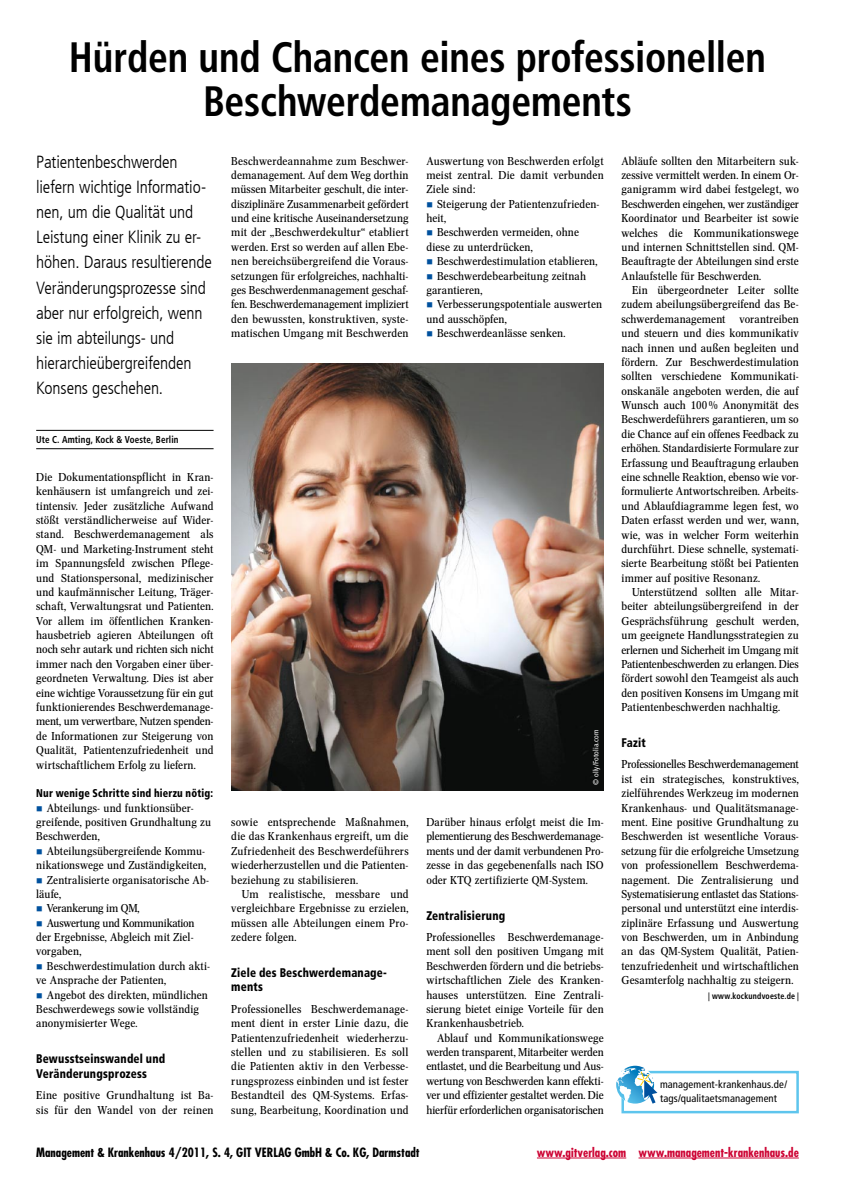
<style>
.page{position:relative;width:842px;height:1196px;background:#fff}
.page>*{position:absolute;margin:0;border:0;box-sizing:border-box;transform-origin:0 0}
.t1{font:700 condensed 42.5px/43.8px "Frutiger LT Com";letter-spacing:-.005em;color:#000;text-align:center;scale:.93 1}
.t2{font:300 condensed 17.5px/25px "Frutiger LT Com";letter-spacing:-.01em;color:#000}
.t3{font:900 condensed 12.5px/14.4px "Frutiger LT Com";letter-spacing:.015em;color:#000;scale:.9 1}
.t4{font:700 condensed 12.5px "Futura Std";color:#000}
.t5{font:700 condensed 12.5px "Futura Std";color:#cd0333}
.t6{font:11.25px/14.4px "Concorde Nova";letter-spacing:.01em;color:#000;text-align:justify;scale:1.07 1}
.t7{font:11.25px "Concorde Nova";letter-spacing:-.02em;color:#000;scale:1.07 1}
.t8{font:900 condensed 11.25px "Frutiger LT Com";letter-spacing:.02em;color:#000;scale:.9 1}
.t9{font:condensed 10.75px/14.4px "Frutiger LT Com";letter-spacing:.01em;color:#000}
.t10{font:700 condensed 10px "Frutiger LT Com";letter-spacing:.015em;color:#000;scale:.9 1}
.t11{font:700 condensed 8.75px "Frutiger LT Com";letter-spacing:.025em;color:#000;scale:.9 1}
.t12{font:condensed 7.5px "Frutiger LT Com";letter-spacing:.02em;color:#fff}
</style>
<div class="page">
<hr style="left:36px;top:430px;width:177px;height:1px;background:#000">
<hr style="left:36px;top:448px;width:177px;height:1px;background:#000">
<div style="left:621px;top:1071px;width:177px;height:42px;border:2px solid #5ec5ed"></div>
<svg style="left:615px;top:1065px;width:38px;height:38px"></svg>
<svg style="left:622px;top:1069px;width:35px;height:34px"></svg>
<img style="left:231px;top:364px;width:372px;height:426px">
<hr style="left:536px;top:1157px;width:90px;height:1px;background:#cd0333">
<hr style="left:638px;top:1157px;width:160px;height:1px;background:#cd0333">
<h1 class="t1" style="left:69px;top:40px;width:750px">Hürden und Chancen eines professionellen<br>Beschwerdemanagements</h1>
<p class="t2" style="left:36px;top:152px;width:177px">Patientenbeschwerden liefern wichtige Informatio&shy;nen, um die Qualität und<br>Leistung einer Klinik zu er&shy;höhen. Daraus resultierende<br>Veränderungsprozesse sind aber nur erfolgreich, wenn sie im abteilungs- und hierarchieübergreifenden<br>Konsens geschehen.</p>
<p class="t10" style="left:36px;top:435px;width:160px">Ute C. Amting, Kock &amp; Voeste, Berlin</p>
<p class="t6" style="left:36px;top:470px;width:167px">Die Dokumentationspflicht in Kran&shy;kenhäusern ist umfangreich und zei&shy;tintensiv. Jeder zusätzliche Aufwand stößt verständlicherweise auf Wider&shy;stand. Beschwerdemanagement als QM- und Marketing-Instrument steht im Spannungsfeld zwischen Pflege&shy;und Stationspersonal, medizinischer und kaufmännischer Leitung, Träger&shy;schaft, Verwaltungsrat und Patienten.<br>Vor allem im öffentlichen Kranken&shy;hausbetrieb agieren Abteilungen oft noch sehr autark und richten sich nicht immer nach den Vorgaben einer über&shy;geordneten Verwaltung. Dies ist aber eine wichtige Voraussetzung für ein gut funktionierendes Beschwerdemanage&shy;ment, um verwertbare, Nutzen spenden&shy;de Informationen zur Steigerung von Qualität, Patientenzufriedenheit und wirtschaftlichem Erfolg zu liefern.</p>
<p class="t8" style="left:36px;top:789px;width:198px">Nur wenige Schritte sind hierzu nötig:</p>
<p class="t6" style="left:36px;top:800px;width:165px;text-align:left;text-indent:11px">Abteilungs- und funktionsüber&shy;greifende, positiven Grundhaltung zu<br>Beschwerden,</p>
<p class="t6" style="left:47px;top:844px;width:149px">Abteilungsübergreifende Kommu-</p>
<p class="t6" style="left:36px;top:858px;width:160px">nikationswege und Zuständigkeiten,</p>
<p class="t6" style="left:47px;top:872px;width:153px">Zentralisierte organisatorische Ab-</p>
<p class="t6" style="left:36px;top:887px;width:25px">läufe,</p>
<p class="t7" style="left:47px;top:902px;width:88px">Verankerung im QM,</p>
<p class="t7" style="left:47px;top:916px;width:139px">Auswertung und Kommunikation</p>
<p class="t6" style="left:36px;top:930px;width:149px">der Ergebnisse, Abgleich mit Ziel-</p>
<p class="t6" style="left:36px;top:944px;width:44px">vorgaben,</p>
<p class="t6" style="left:47px;top:959px;width:154px">Beschwerdestimulation durch akti-</p>
<p class="t6" style="left:36px;top:973px;width:123px">ve Ansprache der Patienten,</p>
<p class="t6" style="left:47px;top:987px;width:152px">Angebot des direkten, mündlichen</p>
<p class="t6" style="left:36px;top:1002px;width:154px">Beschwerdewegs sowie vollständig</p>
<p class="t6" style="left:36px;top:1016px;width:96px">anonymisierter Wege.</p>
<p class="t3" style="left:36px;top:1053px;width:145px">Bewusstseinswandel und<br>Veränderungsprozess</p>
<p class="t6" style="left:36px;top:1088px;width:167px">Eine positive Grundhaltung ist Ba&shy;sis für den Wandel von der reinen</p>
<p class="t6" style="left:231px;top:154px;width:167px">Beschwerdeannahme zum Beschwer&shy;demanagement. Auf dem Weg dorthin müssen Mitarbeiter geschult, die inter&shy;disziplinäre Zusammenarbeit gefördert und eine kritische Auseinandersetzung mit der „Beschwerdekultur“ etabliert werden. Erst so werden auf allen Ebe&shy;nen bereichsübergreifend die Voraus&shy;setzungen für erfolgreiches, nachhalti&shy;ges Beschwerdenmanagement geschaf&shy;fen. Beschwerdemanagement impliziert den bewussten, konstruktiven, syste&shy;matischen Umgang mit Beschwerden</p>
<p class="t6" style="left:231px;top:815px;width:167px">sowie entsprechende Maßnahmen, die das Krankenhaus ergreift, um die Zufriedenheit des Beschwerdeführers wiederherzustellen und die Patienten&shy;beziehung zu stabilisieren.</p>
<p class="t6" style="left:231px;top:887px;width:167px;text-indent:11px">Um realistische, messbare und vergleichbare Ergebnisse zu erzielen, müssen alle Abteilungen einem Pro&shy;zedere folgen.</p>
<p class="t3" style="left:231px;top:966px;width:174px">Ziele des Beschwerdemanage&shy;ments</p>
<p class="t6" style="left:231px;top:1002px;width:167px">Professionelles Beschwerdemanage&shy;ment dient in erster Linie dazu, die Patientenzufriedenheit wiederherzu&shy;stellen und zu stabilisieren. Es soll die Patienten aktiv in den Verbesse&shy;rungsprozess einbinden und ist fester Bestandteil des QM-Systems. Erfas&shy;sung, Bearbeitung, Koordination und</p>
<p class="t6" style="left:426px;top:154px;width:167px">Auswertung von Beschwerden erfolgt meist zentral. Die damit verbunden Ziele sind:</p>
<p class="t6" style="left:437px;top:197px;width:153px">Steigerung der Patientenzufrieden-</p>
<p class="t6" style="left:426px;top:211px;width:20px">heit,</p>
<p class="t6" style="left:437px;top:225px;width:134px">Beschwerden vermeiden, ohne</p>
<p class="t6" style="left:426px;top:240px;width:101px">diese zu unterdrücken,</p>
<p class="t6" style="left:437px;top:254px;width:151px">Beschwerdestimulation etablieren,</p>
<p class="t6" style="left:437px;top:269px;width:141px">Beschwerdebearbeitung zeitnah</p>
<p class="t6" style="left:426px;top:283px;width:54px">garantieren,</p>
<p class="t6" style="left:437px;top:297px;width:156px">Verbesserungspotentiale auswerten</p>
<p class="t6" style="left:426px;top:312px;width:77px">und ausschöpfen,</p>
<p class="t6" style="left:437px;top:326px;width:121px">Beschwerdeanlässe senken.</p>
<p class="t12" style="left:592px;top:785px;width:57px;rotate:-90deg">© olly/Fotolia.com</p>
<p class="t6" style="left:426px;top:815px;width:167px">Darüber hinaus erfolgt meist die Im&shy;plementierung des Beschwerdemanage&shy;ments und der damit verbundenen Pro&shy;zesse in das gegebenenfalls nach ISO oder KTQ zertifizierte QM-System.</p>
<p class="t3" style="left:426px;top:909px;width:89px">Zentralisierung</p>
<p class="t6" style="left:426px;top:930px;width:167px">Professionelles Beschwerdemanage&shy;ment soll den positiven Umgang mit Beschwerden fördern und die betriebs&shy;wirtschaftlichen Ziele des Kranken&shy;hauses unterstützen. Eine Zentrali&shy;sierung bietet einige Vorteile für den Krankenhausbetrieb.</p>
<p class="t6" style="left:426px;top:1030px;width:167px;text-indent:11px">Ablauf und Kommunikationswege werden transparent, Mitarbeiter werden entlastet, und die Bearbeitung und Aus&shy;wertung von Beschwerden kann effekti&shy;ver und effizienter gestaltet werden. Die hierfür erforderlichen organisatorischen</p>
<p class="t6" style="left:621px;top:154px;width:167px">Abläufe sollten den Mitarbeitern suk&shy;zessive vermittelt werden. In einem Or&shy;ganigramm wird dabei festgelegt, wo Beschwerden eingehen, wer zuständiger Koordinator und Bearbeiter ist sowie welches die Kommunikationswege und internen Schnittstellen sind. QM-Beauftragte der Abteilungen sind erste Anlaufstelle für Beschwerden.</p>
<p class="t6" style="left:621px;top:283px;width:167px;text-indent:11px">Ein übergeordneter Leiter sollte zudem abeilungsübergreifend das Be&shy;schwerdemanagement vorantreiben und steuern und dies kommunikativ nach innen und außen begleiten und fördern. Zur Beschwerdestimulation sollten verschiedene Kommunikati&shy;onskanäle angeboten werden, die auf Wunsch auch 100% Anonymität des Beschwerdeführers garantieren, um so die Chance auf ein offenes Feedback zu erhöhen. Standardisierte Formulare zur Erfassung und Beauftragung erlauben eine schnelle Reaktion, ebenso wie vor&shy;formulierte Antwortschreiben. Arbeits&shy;und Ablaufdiagramme legen fest, wo Daten erfasst werden und wer, wann, wie, was in welcher Form weiterhin durchführt. Diese schnelle, systemati&shy;sierte Bearbeitung stößt bei Patienten immer auf positive Resonanz.</p>
<p class="t6" style="left:621px;top:585px;width:167px;text-indent:11px">Unterstützend sollten alle Mitar&shy;beiter abteilungsübergreifend in der Gesprächsführung geschult werden, um geeignete Handlungsstrategien zu erlernen und Sicherheit im Umgang mit Patientenbeschwerden zu erlangen. Dies fördert sowohl den Teamgeist als auch den positiven Konsens im Umgang mit Patientenbeschwerden nachhaltig.</p>
<p class="t3" style="left:621px;top:736px;width:28px">Fazit</p>
<p class="t6" style="left:621px;top:757px;width:167px">Professionelles Beschwerdemanagement ist ein strategisches, konstruktives, zielführendes Werkzeug im modernen Krankenhaus- und Qualitätsmanage&shy;ment. Eine positive Grundhaltung zu Beschwerden ist wesentliche Voraus&shy;setzung für die erfolgreiche Umsetzung von professionellem Beschwerdema&shy;nagement. Die Zentralisierung und Systematisierung entlastet das Stations&shy;personal und unterstützt eine interdis&shy;ziplinäre Erfassung und Auswertung von Beschwerden, um in Anbindung an das QM-System Qualität, Patien&shy;tenzufriedenheit und wirtschaftlichen Gesamterfolg nachhaltig zu steigern.</p>
<p class="t11" style="left:707px;top:992px;width:102px">| www.kockundvoeste.de |</p>
<p class="t9" style="left:659px;top:1078px;width:128px">management-krankenhaus.de/ tags/qualitaetsmanagement</p>
<p class="t4" style="left:36px;top:1144px;width:385px">Management &amp; Krankenhaus 4/2011, S. 4, GIT VERLAG GmbH &amp; Co. KG, Darmstadt</p>
<p class="t5" style="left:536px;top:1144px;width:263px">www.gitverlag.com www.management-krankenhaus.de</p>
</div>
